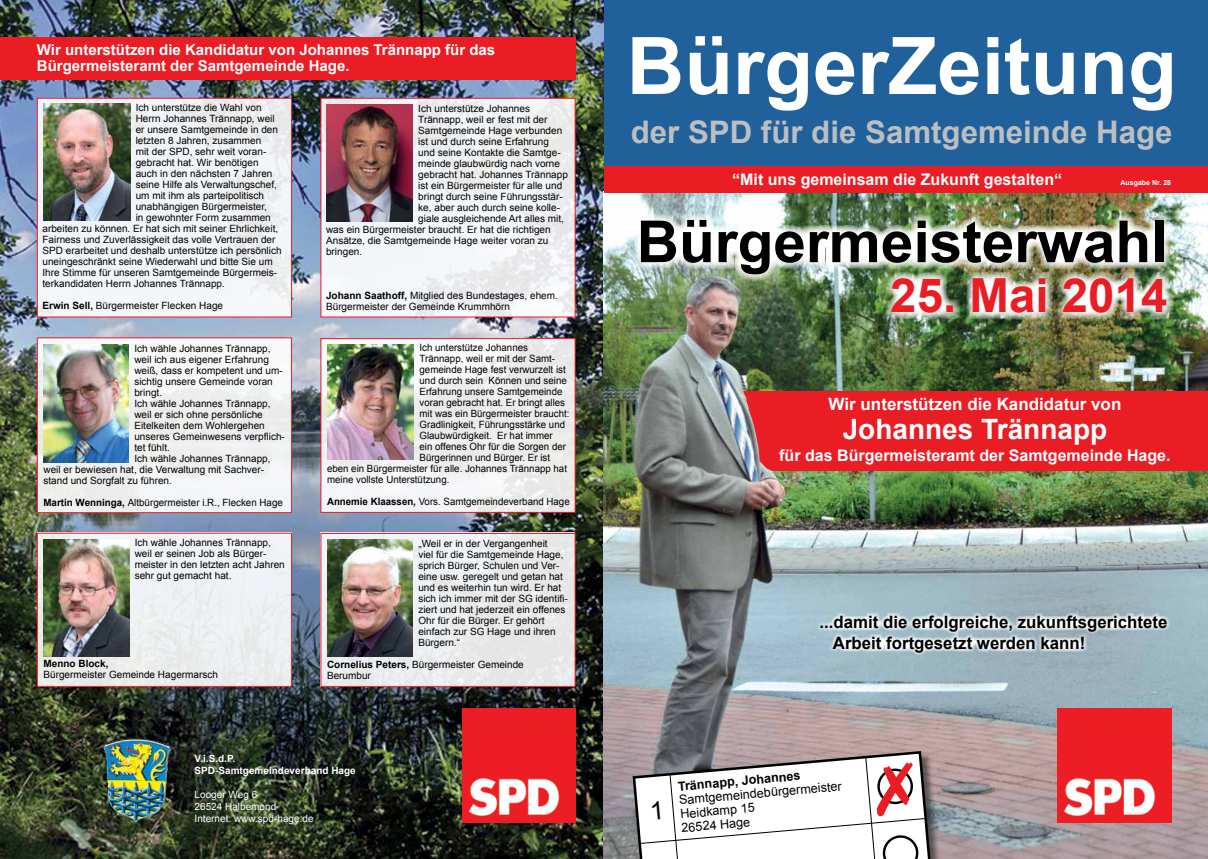
<style>
.page{position:relative;width:1208px;height:859px;background:#fff}
.page>*{position:absolute;margin:0;border:0;box-sizing:border-box;transform-origin:0 0}
.t1{font:700 79.4px "Arial";color:#fff}
.t2{font:700 58px "Arial";color:#000}
.t3{font:700 47px "Arial";color:#ea1d25}
.t4{font:700 31.1px "Arial";color:#bcbec0}
.t5{font:700 28px "Arial";color:#fff}
.t6{font:700 17px/21px "Arial";color:#000}
.t7{font:700 17px "Arial";color:#fff}
.t8{font:700 16px "Arial";color:#fff}
.t9{font:700 15px/16px "Arial";color:#fff}
.t10{font:12.7px/13.9px "Arial";color:#000}
.t11{font:700 12.7px "Arial";color:#000}
.t12{font:10px/11px "Arial";color:#000}
.t13{font:10px/12px "Arial";color:#fff}
.t14{font:700 10px/12px "Arial";color:#fff}
.t15{font:700 10px "Arial";color:#000}
.t16{font:700 7px "Arial";color:#fff}
.s1{font-weight:700}
</style>
<div class="page">
<img style="left:0;top:0;width:604px;height:859px">
<div style="left:37px;top:98px;width:254px;height:219px;background:linear-gradient(to right,#f1f5f8,#eff1f4)"></div>
<div style="left:37px;top:338px;width:254px;height:174px;background:#f1f2f2"></div>
<div style="left:37px;top:533px;width:254px;height:154px;background:#eef0f2"></div>
<svg style="left:322px;top:100px;width:251px;height:215px;fill:#f2f5f9"></svg>
<div style="left:321px;top:338px;width:253px;height:174px;background:linear-gradient(to right,#f5f6f8,#ebeceb)"></div>
<div style="left:320px;top:533px;width:254px;height:154px;background:linear-gradient(to right,#edeff2,#e8e8e8)"></div>
<img style="left:604px;top:193px;width:604px;height:666px">
<div style="left:604px;top:0;width:604px;height:166px;background:#20619b"></div>
<img style="left:103px;top:739px;width:68px;height:83px">
<div style="left:604px;top:166px;width:604px;height:27px;background:#ea1d25"></div>
<div style="left:675px;top:391px;width:533px;height:80px;background:#ea1d25"></div>
<img style="left:1057px;top:709px;width:114px;height:113px">
<img style="left:462px;top:709px;width:113px;height:113px">
<div style="left:633px;top:751px;width:310px;height:108px;background:#000;opacity:.5"></div>
<div style="left:822px;top:622px;width:8px;height:8px;border:6px solid #fff"></div>
<svg style="left:824px;top:599px;width:350px;height:66px"></svg>
<img style="left:627px;top:193px;width:553px;height:159px">
<div style="left:0;top:37px;width:575px;height:42px;background:#ea1d25"></div>
<img style="left:635px;top:362px;width:150px;height:152px">
<img style="left:327px;top:539px;width:86px;height:117px">
<img style="left:327px;top:104px;width:86px;height:118px">
<img style="left:44px;top:344px;width:85px;height:118px">
<img style="left:328px;top:344px;width:86px;height:116px">
<img style="left:43px;top:539px;width:86px;height:117px">
<div style="left:37px;top:98px;width:255px;height:219px;border:1px solid #ea1d25"></div>
<div style="left:37px;top:337px;width:255px;height:176px;border:1px solid #ea1d25"></div>
<div style="left:37px;top:533px;width:255px;height:154px;border:1px solid #ea1d25"></div>
<div style="left:320px;top:338px;width:255px;height:175px;border:1px solid #ea1d25"></div>
<div style="left:320px;top:533px;width:255px;height:154px;border:1px solid #ea1d25"></div>
<img style="left:44px;top:104px;width:86px;height:117px">
<svg style="left:631px;top:750px;width:303px;height:109px"></svg>
<h3 class="t9" style="left:37px;top:42px;width:460px">Wir unterstützen die Kandidatur von Johannes Trännapp für das<br>Bürgermeisteramt der Samtgemeinde Hage.</h3>
<p class="t12" style="left:418px;top:103px;width:113px">Ich unterstütze Johannes</p>
<p class="t12" style="left:418px;top:114px;width:131px">Trännapp, weil er fest mit der</p>
<p class="t12" style="left:418px;top:125px;width:145px">Samtgemeinde Hage verbunden</p>
<p class="t12" style="left:418px;top:136px;width:132px">ist und durch seine Erfahrung</p>
<p class="t12" style="left:418px;top:147px;width:144px">und seine Kontakte die Samtge-</p>
<p class="t12" style="left:418px;top:158px;width:143px">meinde glaubwürdig nach vorne</p>
<p class="t12" style="left:418px;top:169px;width:151px">gebracht hat. Johannes Trännapp</p>
<p class="t12" style="left:418px;top:180px;width:145px">ist ein Bürgermeister für alle und</p>
<p class="t12" style="left:418px;top:191px;width:146px">bringt durch seine Führungsstär-</p>
<p class="t12" style="left:418px;top:202px;width:143px">ke, aber auch durch seine kolle-</p>
<p class="t12" style="left:418px;top:213px;width:147px">giale ausgleichende Art alles mit,</p>
<p class="t12" style="left:326px;top:224px;width:226px">was ein Bürgermeister braucht. Er hat die richtigen</p>
<p class="t12" style="left:326px;top:235px;width:224px">Ansätze, die Samtgemeinde Hage weiter voran zu</p>
<p class="t12" style="left:326px;top:246px;width:38px">bringen.</p>
<p class="t12" style="left:326px;top:290px;width:233px"><span class="s1">Johann Saathoff,</span> Mitglied des Bundestages, ehem.<br>Bürgermeister der Gemeinde Krummhörn</p>
<p class="t12" style="left:419px;top:342px;width:110px">Ich unterstütze Johannes</p>
<p class="t12" style="left:419px;top:353px;width:137px">Trännapp, weil er mit der Samt-</p>
<p class="t12" style="left:419px;top:364px;width:148px">gemeinde Hage fest verwurzelt ist</p>
<p class="t12" style="left:419px;top:375px;width:149px">und durch sein Können und seine</p>
<p class="t12" style="left:419px;top:386px;width:144px">Erfahrung unsere Samtgemeinde</p>
<p class="t12" style="left:419px;top:397px;width:147px">voran gebracht hat. Er bringt alles</p>
<p class="t12" style="left:419px;top:408px;width:151px">mit was ein Bürgermeister braucht:</p>
<p class="t12" style="left:419px;top:419px;width:147px">Gradlinigkeit, Führungsstärke und</p>
<p class="t12" style="left:419px;top:430px;width:135px">Glaubwürdigkeit. Er hat immer</p>
<p class="t12" style="left:419px;top:441px;width:148px">ein offenes Ohr für die Sorgen der</p>
<p class="t12" style="left:419px;top:452px;width:132px">Bürgerinnen und Bürger. Er ist</p>
<p class="t12" style="left:327px;top:463px;width:241px">eben ein Bürgermeister für alle. Johannes Trännapp hat</p>
<p class="t12" style="left:327px;top:474px;width:124px">meine vollste Unterstützung.</p>
<p class="t12" style="left:327px;top:496px;width:244px"><span class="s1">Annemie Klaassen,</span> Vors. Samtgemeindeverband Hage</p>
<p class="t12" style="left:418px;top:538px;width:151px">„Weil er in der Vergangenheit<br>viel für die Samtgemeinde Hage, sprich Bürger, Schulen und Ver&shy;eine usw. geregelt und getan hat und es weiterhin tun wird. Er hat sich ich immer mit der SG identifi&shy;ziert und hat jederzeit ein offenes<br>Ohr für die Bürger. Er gehört einfach zur SG Hage und ihren<br>Bürgern.“</p>
<p class="t12" style="left:327px;top:659px;width:198px"><span class="s1">Cornelius Peters,</span> Bürgermeister Gemeinde<br>Berumbur</p>
<p class="t12" style="left:136px;top:102px;width:127px">Ich unterstütze die Wahl von</p>
<p class="t12" style="left:136px;top:113px;width:140px">Herrn Johannes Trännapp, weil</p>
<p class="t12" style="left:136px;top:124px;width:144px">er unsere Samtgemeinde in den</p>
<p class="t12" style="left:136px;top:135px;width:127px">letzten 8 Jahren, zusammen</p>
<p class="t12" style="left:136px;top:146px;width:132px">mit der SPD, sehr weit voran-</p>
<p class="t12" style="left:136px;top:157px;width:124px">gebracht hat. Wir benötigen</p>
<p class="t12" style="left:136px;top:168px;width:138px">auch in den nächsten 7 Jahren</p>
<p class="t12" style="left:136px;top:179px;width:143px">seine Hilfe als Verwaltungschef,</p>
<p class="t12" style="left:136px;top:190px;width:130px">um mit ihm als parteipolitisch</p>
<p class="t12" style="left:136px;top:201px;width:133px">unabhängigen Bürgermeister,</p>
<p class="t12" style="left:136px;top:212px;width:137px">in gewohnter Form zusammen</p>
<p class="t12" style="left:43px;top:223px;width:237px">arbeiten zu können. Er hat sich mit seiner Ehrlichkeit,</p>
<p class="t12" style="left:43px;top:234px;width:234px">Fairness und Zuverlässigkeit das volle Vertrauen der</p>
<p class="t12" style="left:43px;top:245px;width:240px">SPD erarbeitet und deshalb unterstütze ich persönlich</p>
<p class="t12" style="left:43px;top:256px;width:232px">uneingeschränkt seine Wiederwahl und bitte Sie um</p>
<p class="t12" style="left:43px;top:267px;width:236px">Ihre Stimme für unseren Samtgemeinde Bürgermeis-</p>
<p class="t12" style="left:43px;top:278px;width:184px">terkandidaten Herrn Johannes Trännapp.</p>
<p class="t12" style="left:43px;top:300px;width:182px"><span class="s1">Erwin Sell,</span> Bürgermeister Flecken Hage</p>
<p class="t12" style="left:134px;top:343px;width:138px">Ich wähle Johannes Trännapp,</p>
<p class="t12" style="left:134px;top:354px;width:136px">weil ich aus eigener Erfahrung</p>
<p class="t12" style="left:134px;top:365px;width:150px">weiß, dass er kompetent und um-</p>
<p class="t12" style="left:134px;top:376px;width:140px">sichtig unsere Gemeinde voran</p>
<p class="t12" style="left:134px;top:387px;width:29px">bringt.</p>
<p class="t12" style="left:134px;top:398px;width:138px">Ich wähle Johannes Trännapp,</p>
<p class="t12" style="left:134px;top:409px;width:130px">weil er sich ohne persönliche</p>
<p class="t12" style="left:134px;top:420px;width:132px">Eitelkeiten dem Wohlergehen</p>
<p class="t12" style="left:134px;top:431px;width:152px">unseres Gemeinwesens verpflich-</p>
<p class="t12" style="left:134px;top:442px;width:37px">tet fühlt.</p>
<p class="t12" style="left:134px;top:453px;width:138px">Ich wähle Johannes Trännapp,</p>
<p class="t12" style="left:43px;top:464px;width:222px">weil er bewiesen hat, die Verwaltung mit Sachver-</p>
<p class="t12" style="left:43px;top:475px;width:130px">stand und Sorgfalt zu führen.</p>
<p class="t12" style="left:43px;top:497px;width:241px"><span class="s1">Martin Wenninga,</span> Altbürgermeister i.R., Flecken Hage</p>
<p class="t12" style="left:135px;top:537px;width:152px">Ich wähle Johannes Trännapp, weil er seinen Job als Bürger&shy;meister in den letzten acht Jahren sehr gut gemacht hat.</p>
<p class="t15" style="left:43px;top:658px;width:67px">Menno Block,</p>
<p class="t12" style="left:43px;top:669px;width:176px">Bürgermeister Gemeinde Hagermarsch</p>
<p class="t14" style="left:195px;top:752px;width:163px">V.i.S.d.P.<br>SPD-Samtgemeindeverband Hage</p>
<p class="t13" style="left:195px;top:788px;width:120px">Looger Weg 6<br>26524 Halbemond<br>Internet: www.spd-hage.de</p>
<h1 class="t1" style="left:626px;top:21px;width:552px">BürgerZeitung</h1>
<h3 class="t4" style="left:630px;top:114px;width:543px">der SPD für die Samtgemeinde Hage</h3>
<h3 class="t8" style="left:732px;top:170px;width:331px">“Mit uns gemeinsam die Zukunft gestalten“</h3>
<p class="t16" style="left:1120px;top:179px;width:52px">Ausgabe Nr. 28</p>
<h2 class="t2" style="left:636px;top:209px;width:532px">Bürgermeisterwahl</h2>
<h3 class="t3" style="left:890px;top:269px;width:279px">25. Mai 2014</h3>
<h3 class="t7" style="left:828px;top:395px;width:294px">Wir unterstützen die Kandidatur von</h3>
<h3 class="t5" style="left:842px;top:414px;width:266px">Johannes Trännapp</h3>
<h3 class="t8" style="left:779px;top:447px;width:393px">für das Bürgermeisteramt der Samtgemeinde Hage.</h3>
<h3 class="t6" style="left:833px;top:611px;width:336px;text-indent:-13px">...damit die erfolgreiche, zukunftsgerichtete<br>Arbeit fortgesetzt werden kann!</h3>
<p class="t11" style="left:677px;top:779px;width:125px;rotate:-5deg">Trännapp, Johannes</p>
<p class="t10" style="left:678px;top:793px;width:165px;rotate:-5deg">Samtgemeindebürgermeister<br>Heidkamp 15<br>26524 Hage</p>
</div>
